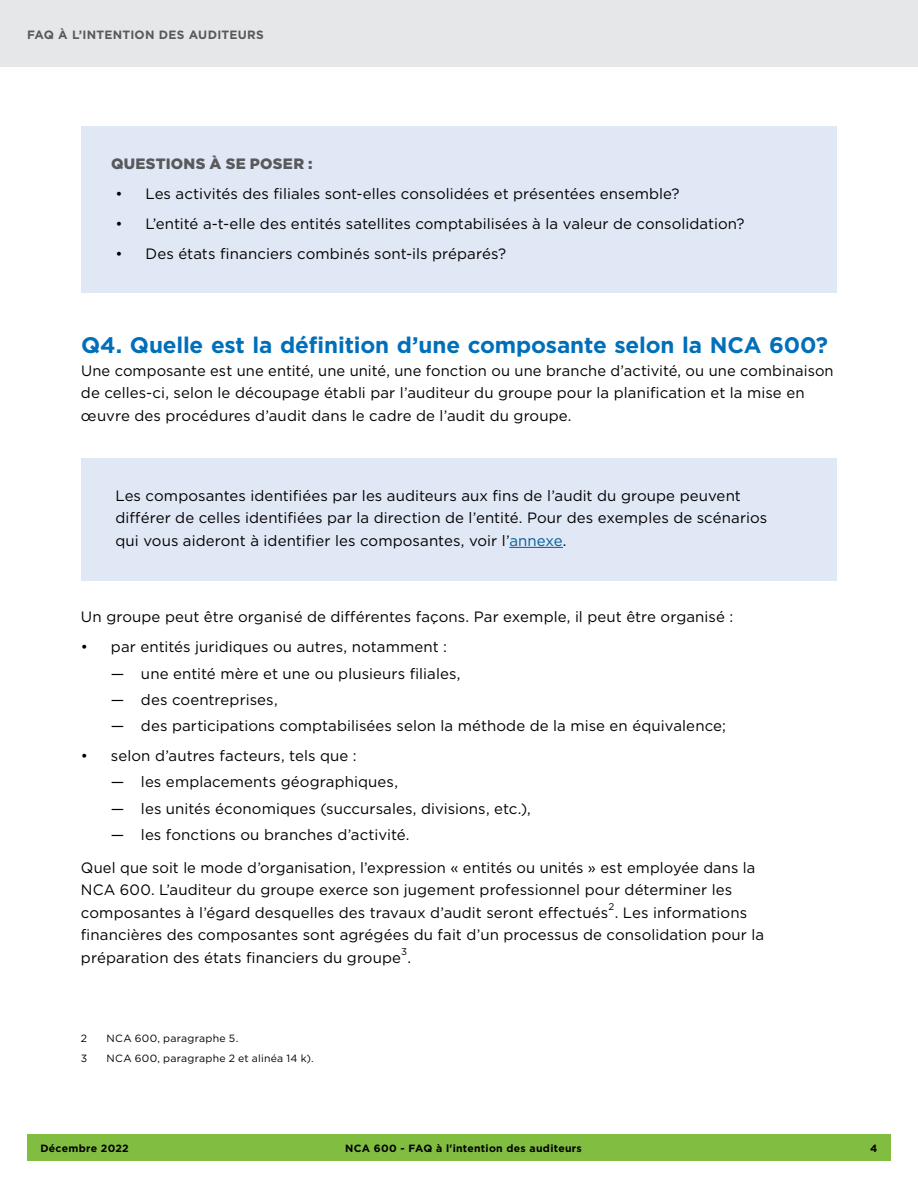
<style>
.page{position:relative;width:918px;height:1188px;background:#fff}
.page>*{position:absolute;margin:0;border:0;box-sizing:border-box;transform-origin:0 0}
.CPA_head1{font:700 22.5px "Gotham";letter-spacing:-.005em;color:#006fba}
.CPA__body{font:15px/22.5px "Gotham";letter-spacing:.005em;color:#000}
.CPA__para1{font:15px/22.5px "Gotham";letter-spacing:.005em;color:#000}
.CPA_callOut-head{font:900 15px "Gotham";letter-spacing:.02em;color:#58595b}
.t1{font:700 12px "Gotham";letter-spacing:.02em;color:#58595b}
.CPA_footnote{font:10.5px "Gotham";letter-spacing:.025em;color:#000}
.t2{font:700 10.5px "Gotham";letter-spacing:.025em;color:#000}
.CPA__body-2{font:9.75px "Gotham";color:#000}
.s1{color:#005c9c}
</style>
<div class="page">
<div style="left:81px;top:126px;width:756px;height:166px;background:#e1e8f5"></div>
<div style="left:81px;top:458px;width:756px;height:123px;background:#e1e8f5"></div>
<hr style="left:509px;top:547px;width:54px;height:1px;background:#005c9c">
<div style="left:27px;top:1134px;width:864px;height:27px;background:#81bd41"></div>
<div style="left:0;top:0;width:918px;height:68px;background:#e6e7e8"></div>
<p class="t1" style="left:27px;top:26px;width:238px">FAQ à l’INTENTION DES AUDITEURS</p>
<h2 class="CPA_callOut-head" style="left:111px;top:153px;width:203px">QUESTIONS À SE POSER :</h2>
<p class="CPA__body" style="left:116px;top:182px;width:566px">• Les activités des filiales sont-elles consolidées et présentées ensemble?</p>
<p class="CPA__body" style="left:116px;top:212px;width:631px">• L’entité a-t-elle des entités satellites comptabilisées à la valeur de consolidation?</p>
<p class="CPA__body" style="left:116px;top:242px;width:392px">• Des états financiers combinés sont-ils préparés?</p>
<h2 class="CPA_head1" style="left:81px;top:330px;width:749px">Q4. Quelle est la définition d’une composante selon la NCA 600?</h2>
<p class="CPA__para1" style="left:81px;top:359px;width:754px">Une composante est une entité, une unité, une fonction ou une branche d’activité, ou une combinaison de celles-ci, selon le découpage établi par l’auditeur du groupe pour la planification et la mise en œuvre des procédures d’audit dans le cadre de l’audit du groupe.</p>
<p class="CPA__body" style="left:115px;top:484px;width:653px">Les composantes identifiées par les auditeurs aux fins de l’audit du groupe peuvent différer de celles identifiées par la direction de l’entité. Pour des exemples de scénarios qui vous aideront à identifier les composantes, voir l’<span class="s1">annexe</span>.</p>
<p class="CPA__body" style="left:81px;top:606px;width:654px">Un groupe peut être organisé de différentes façons. Par exemple, il peut être organisé :</p>
<p class="CPA__body" style="left:81px;top:636px;width:368px">• par entités juridiques ou autres, notamment :</p>
<p class="CPA__body" style="left:111px;top:662px;width:351px">— une entité mère et une ou plusieurs filiales,</p>
<p class="CPA__body" style="left:111px;top:688px;width:168px">— des coentreprises,</p>
<p class="CPA__body" style="left:111px;top:714px;width:616px">— des participations comptabilisées selon la méthode de la mise en équivalence;</p>
<p class="CPA__body" style="left:81px;top:744px;width:277px">• selon d’autres facteurs, tels que :</p>
<p class="CPA__body" style="left:111px;top:771px;width:289px">— les emplacements géographiques,</p>
<p class="CPA__body" style="left:111px;top:797px;width:421px">— les unités économiques (succursales, divisions, etc.),</p>
<p class="CPA__body" style="left:111px;top:823px;width:300px">— les fonctions ou branches d’activité.</p>
<p class="CPA__body" style="left:81px;top:856px;width:676px">Quel que soit le mode d’organisation, l’expression « entités ou unités » est employée dans la<br>NCA 600. L’auditeur du groupe exerce son jugement professionnel pour déterminer les composantes à l’égard desquelles des travaux d’audit seront effectués . Les informations</p>
<p class="CPA__body-2" style="left:608px;top:900px;width:7px">2</p>
<p class="CPA__body" style="left:81px;top:923px;width:685px">financières des composantes sont agrégées du fait d’un processus de consolidation pour la préparation des états financiers du groupe .</p>
<p class="CPA__body-2" style="left:401px;top:945px;width:7px">3</p>
<p class="CPA_footnote" style="left:81px;top:1031px;width:8px">2</p>
<p class="CPA_footnote" style="left:107px;top:1031px;width:133px">NCA 600, paragraphe 5.</p>
<p class="CPA_footnote" style="left:81px;top:1052px;width:8px">3</p>
<p class="CPA_footnote" style="left:107px;top:1052px;width:209px">NCA 600, paragraphe 2 et alinéa 14 k).</p>
<p class="t2" style="left:40px;top:1141px;width:90px">Décembre 2022</p>
<p class="t2" style="left:345px;top:1141px;width:238px">NCA 600 - FAQ à l'intention des auditeurs</p>
<p class="t2" style="left:870px;top:1141px;width:9px">4</p>
</div>
